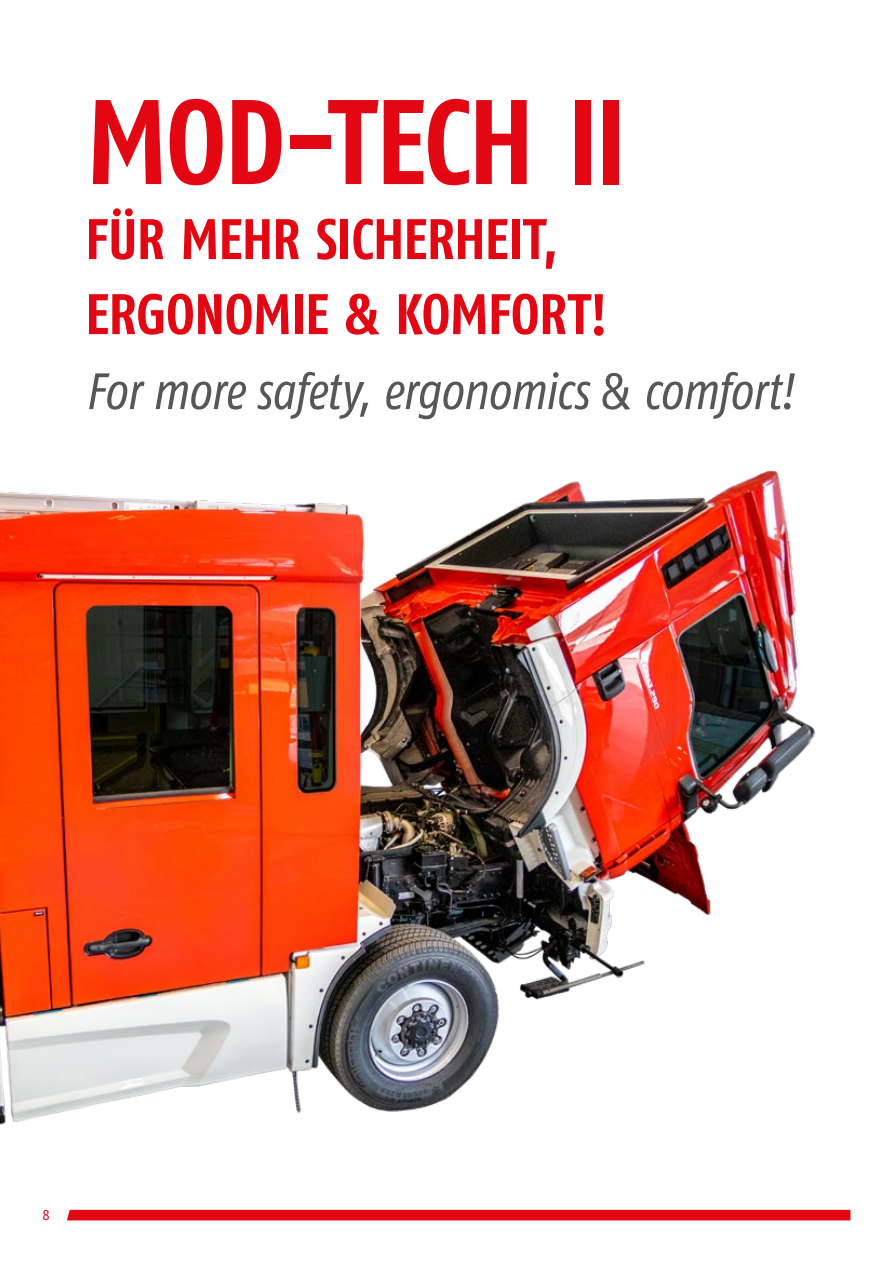
<style>
.page{position:relative;width:893px;height:1263px;background:#fff}
.page>*{position:absolute;margin:0;border:0;box-sizing:border-box;transform-origin:0 0}
.t1{font:700 condensed 120px "Fago Pro";letter-spacing:-.015em;color:#e30613}
.t2{font:700 condensed 57px/75px "Fago Pro";letter-spacing:-.01em;color:#e30613}
.t3{font:italic condensed 51px "Fago Pro";letter-spacing:-.015em;color:#575756}
.t4{font:condensed 15px "Fago Pro";color:#e30613}
.s1{font-style:normal}
</style>
<div class="page">
<div style="left:67px;top:1210px;width:783px;height:10px;background:#e30613"></div>
<img style="left:0;top:470px;width:816px;height:655px">
<h1 class="t1" style="left:86px;top:70px;width:542px">MOD-TECH II</h1>
<p class="t2" style="left:85px;top:202px;width:523px">FÜR MEHR SICHERHEIT,<br>ERGONOMIE &amp; KOMFORT!</p>
<p class="t3" style="left:85px;top:361px;width:710px">For more safety, ergonomics <span class="s1">&amp;</span> comfort!</p>
<p class="t4" style="left:43px;top:1206px;width:9px">8</p>
</div>
